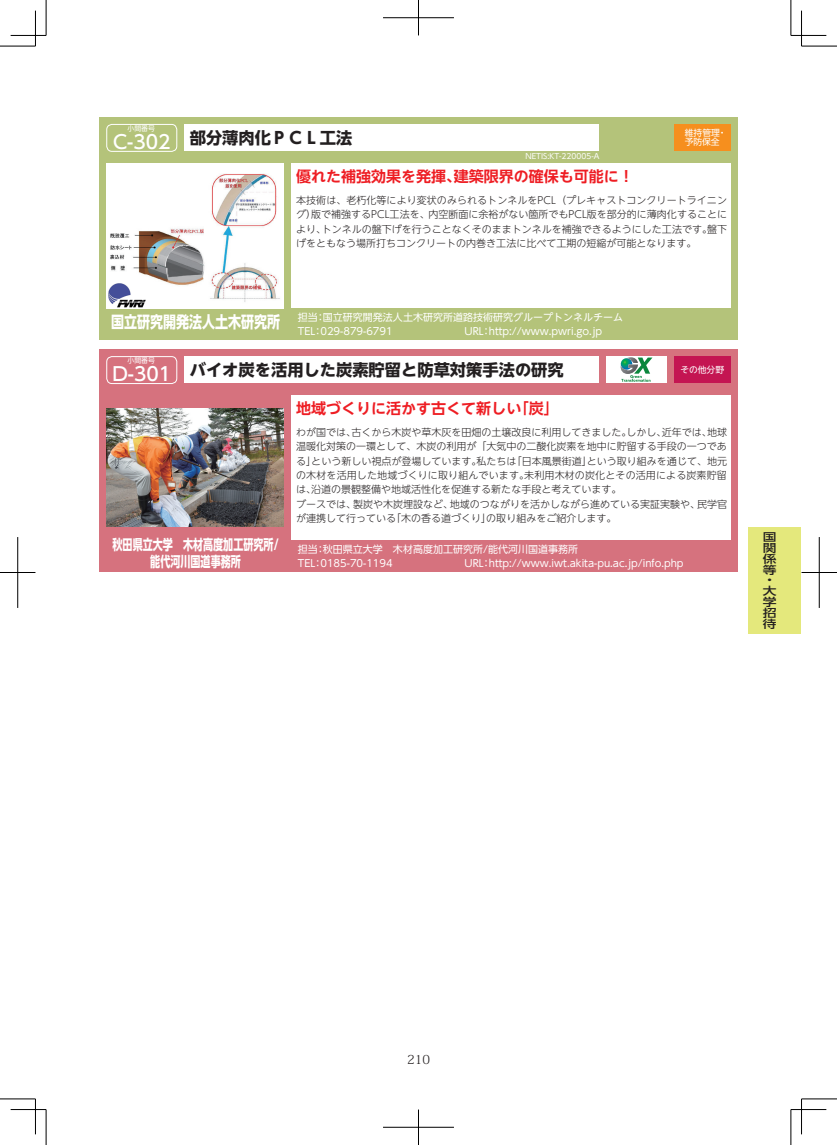
<style>
.page{position:relative;width:837px;height:1145px;background:#fff}
.page>*{position:absolute;margin:0;border:0;box-sizing:border-box;transform-origin:0 0}
.t1{font:700 16.25px "UD Shin Go NT Pro";color:#231f20}
.t2{font:700 15px "UD Shin Go NT Pro De";color:#ee1d23}
.t3{font:700 14.38px "UD Shin Go NT Pro";color:#fff;scale:.7 1}
.t4{font:300 12.5px "Koz Min Pro";color:#231f20}
.t5{font:500 11px/10.9px "UD Shin Go Pro";color:#231f20;scale:1.25 1}
.t6{font:300 10px/14.4px "UD Shin Go NT Pro";color:#231f20}
.t7{font:10px "UD Shin Go NT Pro";color:#fff}
.t8{font:8.75px/9.4px "UD Shin Go NT Pro";color:#fff}
.t9{font:7.5px "UD Shin Go NT Pro";color:#fff}
.t10{font:6.88px "UD Shin Go NT Pro";color:#fff}
.s1{font-weight:500;font-size:18.75px;color:#fff}
.s2{font-weight:700;font-size:16.25px}
</style>
<div class="page">
<div style="left:99px;top:349px;width:638px;height:223px;background:#d6727e"></div>
<div style="left:106px;top:356px;width:71px;height:28px;border:1px solid #fff;border-radius:5px"></div>
<div style="left:673px;top:356px;width:57px;height:27px;background:#c41552"></div>
<div style="left:291px;top:395px;width:439px;height:145px;background:#fff"></div>
<div style="left:184px;top:356px;width:415px;height:27px;background:#fff"></div>
<div style="left:606px;top:356px;width:60px;height:27px;background:#fff"></div>
<svg style="left:620px;top:357px;width:32px;height:25px"></svg>
<img style="left:106px;top:409px;width:177px;height:117px">
<div style="left:99px;top:117px;width:638px;height:223px;background:#b4c37a"></div>
<div style="left:106px;top:124px;width:71px;height:28px;border:1px solid #fff;border-radius:5px"></div>
<div style="left:291px;top:163px;width:439px;height:145px;background:#fff"></div>
<div style="left:184px;top:124px;width:415px;height:27px;background:#fff"></div>
<div style="left:673px;top:124px;width:57px;height:27px;background:#f68f1e"></div>
<img style="left:106px;top:163px;width:177px;height:145px">
<img style="left:108px;top:283px;width:38px;height:25px">
<div style="left:748px;top:527px;width:52px;height:106px;background:#e4e87c"></div>
<hr style="left:0;top:46px;width:35px;height:1px;background:#000">
<hr style="left:801px;top:46px;width:35px;height:1px;background:#000">
<hr style="left:0;top:1098px;width:35px;height:1px;background:#000">
<hr style="left:801px;top:1098px;width:35px;height:1px;background:#000">
<hr style="left:46px;top:0;width:1px;height:35px;background:#000">
<hr style="left:46px;top:1109px;width:1px;height:35px;background:#000">
<hr style="left:790px;top:0;width:1px;height:35px;background:#000">
<hr style="left:790px;top:1109px;width:1px;height:35px;background:#000">
<hr style="left:11px;top:35px;width:35px;height:1px;background:#000">
<hr style="left:790px;top:35px;width:36px;height:1px;background:#000">
<hr style="left:11px;top:1109px;width:35px;height:1px;background:#000">
<hr style="left:790px;top:1109px;width:36px;height:1px;background:#000">
<hr style="left:35px;top:11px;width:1px;height:35px;background:#000">
<hr style="left:35px;top:1098px;width:1px;height:36px;background:#000">
<hr style="left:801px;top:11px;width:1px;height:35px;background:#000">
<hr style="left:801px;top:1098px;width:1px;height:36px;background:#000">
<hr style="left:383px;top:18px;width:71px;height:1px;background:#000">
<hr style="left:418px;top:0;width:1px;height:35px;background:#000">
<hr style="left:383px;top:1127px;width:71px;height:1px;background:#000">
<hr style="left:418px;top:1109px;width:1px;height:35px;background:#000">
<hr style="left:0;top:572px;width:35px;height:1px;background:#000">
<hr style="left:18px;top:537px;width:1px;height:71px;background:#000">
<hr style="left:801px;top:572px;width:35px;height:1px;background:#000">
<hr style="left:818px;top:537px;width:1px;height:71px;background:#000">
<p class="t10" style="left:127px;top:123px;width:29px">小間番号</p>
<p class="t8" style="left:684px;top:127px;width:43px">維持管理・予防保全</p>
<p class="t9" style="left:525px;top:150px;width:75px">NETIS:KT-220005-A</p>
<h1 class="t1" style="left:113px;top:124px;width:240px"><span class="s1">C-302</span> 部分薄肉化ＰＣＬ工法</h1>
<h2 class="t2" style="left:296px;top:164px;width:339px">優れた補強効果を発揮、建築限界の確保も可能に！</h2>
<p class="t6" style="left:296px;top:192px;width:432px;text-align:justify">本技術は、老朽化等により変状のみられるトンネルをPCL（プレキャストコンクリートライニング）版で補強するPCL工法を、内空断面に余裕がない箇所でもPCL版を部分的に薄肉化することにより、トンネルの盤下げを行うことなくそのままトンネルを補強できるようにした工法です。盤下げをともなう場所打ちコンクリートの内巻き工法に比べて工期の短縮が可能となります。</p>
<p class="t7" style="left:111px;top:309px;width:513px"><span class="s2">国立研究開発法人土木研究所</span> 担当：国立研究開発法人土木研究所道路技術研究グループトンネルチーム</p>
<p class="t7" style="left:298px;top:323px;width:96px">TEL：029-879-6791</p>
<p class="t7" style="left:464px;top:323px;width:139px">URL：http://www.pwri.go.jp</p>
<p class="t10" style="left:127px;top:355px;width:29px">小間番号</p>
<h1 class="t1" style="left:112px;top:356px;width:452px"><span class="s1">D-301</span> バイオ炭を活用した炭素貯留と防草対策手法の研究</h1>
<h2 class="t2" style="left:296px;top:396px;width:264px">地域づくりに活かす古くて新しい「炭」</h2>
<p class="t8" style="left:680px;top:364px;width:45px">その他分野</p>
<p class="t6" style="left:296px;top:424px;width:432px">わが国では、古くから木炭や草木灰を田畑の土壌改良に利用してきました。しかし、近年では、地球温暖化対策の一環として、木炭の利用が「大気中の二酸化炭素を地中に貯留する手段の一つである」という新しい視点が登場しています。私たちは「日本風景街道」という取り組みを通じて、地元の木材を活用した地域づくりに取り組んでいます。未利用木材の炭化とその活用による炭素貯留は、沿道の景観整備や地域活性化を促進する新たな手段と考えています。<br>ブースでは、製炭や木炭埋設など、地域のつながりを活かしながら進めている実証実験や、民学官が連携して行っている「木の香る道づくり」の取り組みをご紹介します。</p>
<h3 class="t3" style="left:112px;top:533px;width:239px">秋田県立大学　木材高度加工研究所/</h3>
<p class="t7" style="left:298px;top:541px;width:281px">担当：秋田県立大学　木材高度加工研究所/能代河川国道事務所</p>
<h3 class="t3" style="left:150px;top:549px;width:131px">能代河川国道事務所</h3>
<p class="t7" style="left:298px;top:555px;width:96px">TEL：0185-70-1194</p>
<p class="t7" style="left:464px;top:555px;width:220px">URL：http://www.iwt.akita-pu.ac.jp/info.php</p>
<p class="t5" style="left:762px;top:531px;width:12px">国関係等・大学招待</p>
<p class="t4" style="left:407px;top:1050px;width:24px">210</p>
</div>
